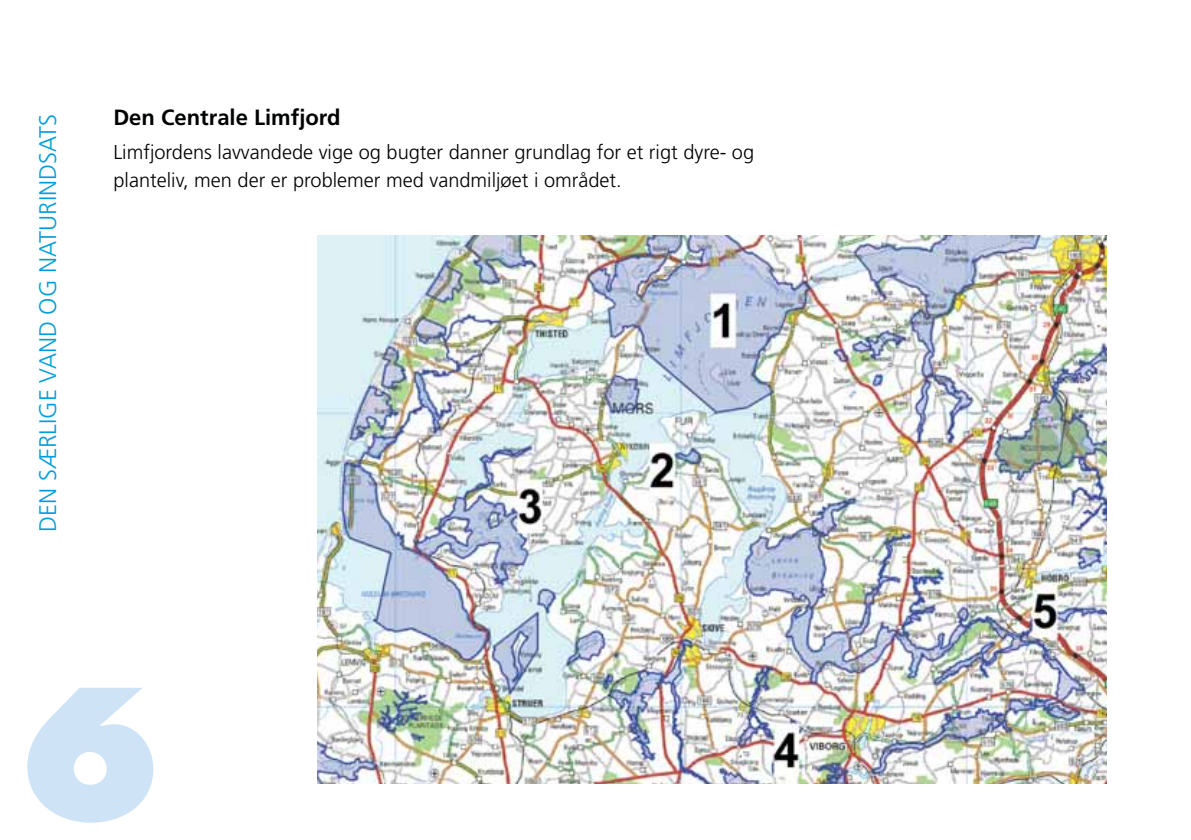
<style>
.page{position:relative;width:1191px;height:840px;background:#fff}
.page>*{position:absolute;margin:0;border:0;box-sizing:border-box;transform-origin:0 0}
.t1{font:800 176px "Futura";color:#cee4f6}
.t2{font:300 24px "Frutiger";color:#009ddd}
.t3{font:700 22px "Frutiger";color:#010202}
.t4{font:300 20px/28px "Frutiger";color:#010202}
</style>
<div class="page">
<img style="left:318px;top:236px;width:788px;height:546px">
<p class="t2" style="left:38px;top:532px;width:420px;rotate:-90deg">DEN SÆRLIGE VAND OG NATURINDSATS</p>
<p class="t3" style="left:113px;top:108px;width:228px">Den Centrale Limfjord</p>
<p class="t4" style="left:113px;top:139px;width:642px">Limfjordens lavvandede vige og bugter danner grundlag for et rigt dyre- og planteliv, men der er problemer med vandmiljøet i området.</p>
<h1 class="t1" style="left:17px;top:677px;width:148px">6</h1>
</div>
